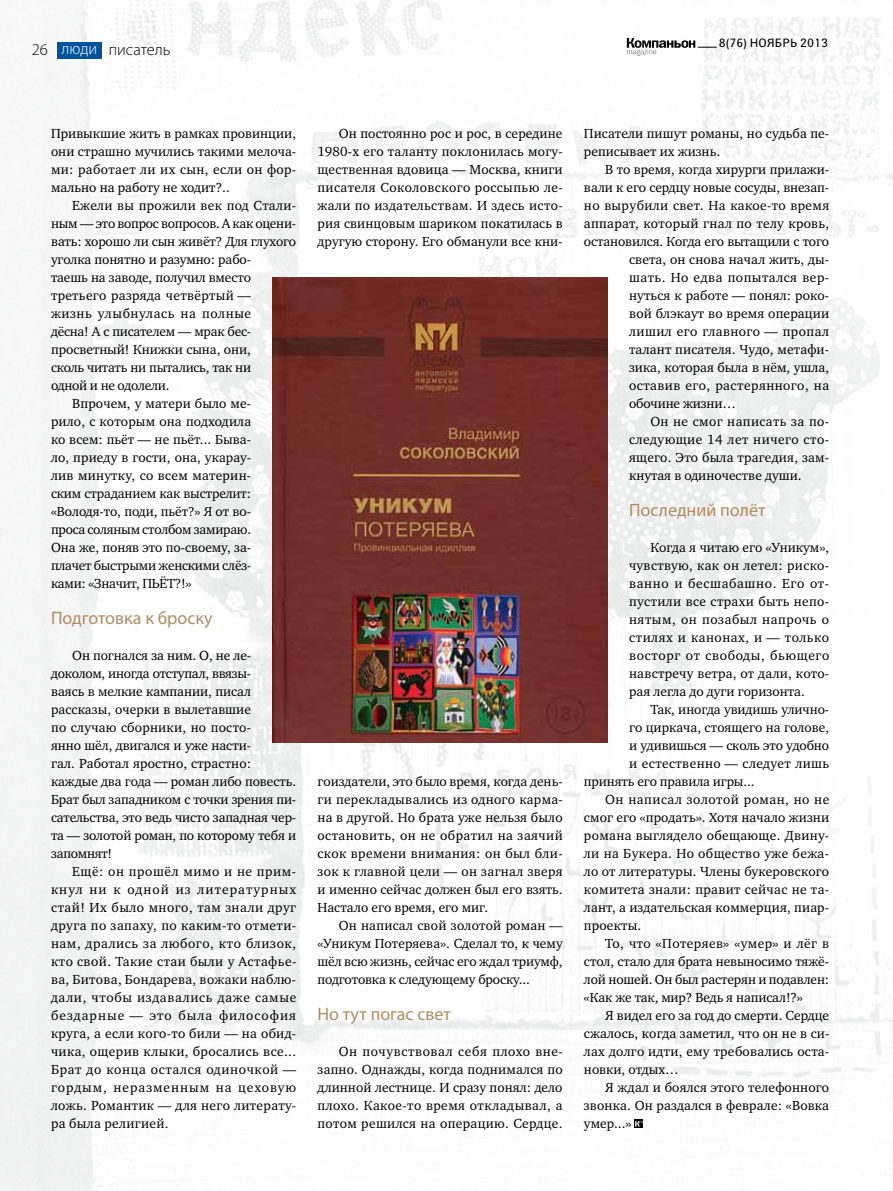
<style>
.page{position:relative;width:893px;height:1191px;background:#fff}
.page>*{position:absolute;margin:0;border:0;box-sizing:border-box;transform-origin:0 0}
.t1{font:18px "Myriad Pro";color:#b18c62}
.t2{font:300 16.5px "Myriad Pro";color:#000}
.t3{font:300 16.5px "Myriad Pro";color:#fff}
.t4{font:13.5px/18px "Charter ITC";letter-spacing:.005em;color:#000;text-align:justify}
.t5{font:13.5px "Charter ITC";letter-spacing:-.02em;color:#000}
.t6{font:13.5px "Charter ITC";letter-spacing:.025em;color:#000}
.t7{font:13.5px "Charter ITC";letter-spacing:.03em;color:#000}
.t8{font:13.5px "Charter ITC";letter-spacing:.035em;color:#000}
.t9{font:13.5px "Charter ITC";letter-spacing:-.015em;color:#000}
.t10{font:13.5px "Charter ITC";letter-spacing:.045em;color:#000}
.t11{font:12px "Yanus";letter-spacing:.005em;color:#000}
</style>
<div class="page">
<img style="left:0;top:0;width:893px;height:1191px">
<svg style="left:627px;top:38px;width:90px;height:18px"></svg>
<div style="left:57px;top:42px;width:45px;height:17px;background:#00529c"></div>
<svg style="left:635px;top:1119px;width:8px;height:9px"></svg>
<svg style="left:635px;top:1121px;width:8px;height:5px"></svg>
<img style="left:272px;top:278px;width:336px;height:465px">
<p class="t2" style="left:32px;top:40px;width:18px">26</p>
<p class="t3" style="left:62px;top:39px;width:37px">люди</p>
<p class="t2" style="left:109px;top:40px;width:63px">писатель</p>
<p class="t11" style="left:719px;top:36px;width:111px">8(76) НОЯБРь 2013</p>
<p class="t4" style="left:51px;top:124px;width:247px">Привыкшие жить в рамках провинции, они страшно мучились такими мелоча&shy;ми: работает ли их сын, если он фор&shy;мально на работу не ходит?..</p>
<p class="t4" style="left:72px;top:196px;width:225px">Ежели вы прожили век под Стали-</p>
<p class="t5" style="left:51px;top:215px;width:247px">ным — это вопрос вопросов. А как оцени-</p>
<p class="t9" style="left:51px;top:233px;width:247px">вать: хорошо ли сын живёт? Для глухого</p>
<p class="t4" style="left:51px;top:250px;width:202px">уголка понятно и разумно: рабо-</p>
<p class="t4" style="left:51px;top:268px;width:202px">таешь на заводе, получил вместо</p>
<p class="t4" style="left:51px;top:286px;width:202px">третьего разряда четвёртый —</p>
<p class="t10" style="left:51px;top:305px;width:202px">жизнь улыбнулась на полные</p>
<p class="t5" style="left:51px;top:323px;width:202px">дёсна! А с писателем — мрак бес-</p>
<p class="t4" style="left:51px;top:340px;width:201px">просветный! Книжки сына, они,</p>
<p class="t5" style="left:51px;top:359px;width:202px">сколь читать ни пытались, так ни</p>
<p class="t5" style="left:51px;top:377px;width:120px">одной и не одолели.</p>
<p class="t4" style="left:72px;top:394px;width:180px">Впрочем, у матери было ме-</p>
<p class="t4" style="left:51px;top:412px;width:202px">рило, с которым она подходила</p>
<p class="t4" style="left:51px;top:430px;width:202px">ко всем: пьёт — не пьёт... Быва-</p>
<p class="t4" style="left:51px;top:448px;width:202px">ло, приеду в гости, она, укарау-</p>
<p class="t4" style="left:51px;top:466px;width:202px">лив минутку, со всем материн-</p>
<p class="t4" style="left:51px;top:484px;width:202px">ским страданием как выстрелит:</p>
<p class="t4" style="left:51px;top:502px;width:202px">«Володя-то, поди, пьёт?» Я от во-</p>
<p class="t5" style="left:51px;top:521px;width:202px">проса соляным столбом замираю.</p>
<p class="t4" style="left:51px;top:538px;width:202px">Она же, поняв это по-своему, за-</p>
<p class="t5" style="left:51px;top:557px;width:202px">плачет быстрыми женскими слёз-</p>
<p class="t5" style="left:51px;top:575px;width:142px">ками: «Значит, ПЬЁТ?!»</p>
<h1 class="t1" style="left:51px;top:607px;width:163px">Подготовка к броску</h1>
<p class="t4" style="left:51px;top:646px;width:247px;text-align:left;text-indent:21px">Он погнался за ним. О, не ле&shy;доколом, иногда отступал, ввязы-<br>ваясь в мелкие кампании, писал рассказы, очерки в вылетавшие<br>по случаю сборники, но посто-<br>янно шёл, двигался и уже насти-<br>гал. Работал яростно, страстно: каждые два года — роман либо повесть.<br>Брат был западником с точки зрения пи&shy;сательства, это ведь чисто западная чер&shy;та — золотой роман, по которому тебя и запомнят!</p>
<p class="t4" style="left:51px;top:862px;width:247px;text-indent:21px">Ещё: он прошёл мимо и не прим&shy;кнул ни к одной из литературных стай! Их было много, там знали друг друга по запаху, по каким-то отмети&shy;нам, дрались за любого, кто близок, кто свой. Такие стаи были у Астафье&shy;ва, Битова, Бондарева, вожаки наблю&shy;дали, чтобы издавались даже самые бездарные — это была философия круга, а если кого-то били — на обид&shy;чика, ощерив клыки, бросались все...<br>Брат до конца остался одиночкой — гордым, неразменным на цеховую ложь. Романтик — для него литерату&shy;ра была религией.</p>
<p class="t4" style="left:317px;top:124px;width:247px;text-indent:21px">Он постоянно рос и рос, в середине 1980-х его таланту поклонилась могу&shy;щественная вдовица — Москва, книги писателя Соколовского россыпью ле&shy;жали по издательствам. И здесь исто&shy;рия свинцовым шариком покатилась в другую сторону. Его обманули все кни-</p>
<p class="t4" style="left:317px;top:772px;width:247px">гоиздатели, это было время, когда день&shy;ги перекладывались из одного карма&shy;на в другой. Но брата уже нельзя было остановить, он не обратил на заячий скок времени внимания: он был бли&shy;зок к главной цели — он загнал зверя и именно сейчас должен был его взять.<br>Настало его время, его миг.</p>
<p class="t4" style="left:317px;top:916px;width:247px;text-indent:21px">Он написал свой золотой роман — «Уникум Потеряева». Сделал то, к чему шёл всю жизнь, сейчас его ждал триумф, подготовка к следующему броску...</p>
<h1 class="t1" style="left:317px;top:1003px;width:135px">Но тут погас свет</h1>
<p class="t4" style="left:317px;top:1042px;width:247px;text-indent:21px">Он почувствовал себя плохо вне&shy;запно. Однажды, когда поднимался по длинной лестнице. И сразу понял: дело плохо. Какое-то время откладывал, а потом решился на операцию. Сердце.</p>
<p class="t4" style="left:584px;top:124px;width:247px">Писатели пишут романы, но судьба пе&shy;реписывает их жизнь.</p>
<p class="t4" style="left:605px;top:160px;width:225px">В то время, когда хирурги прилажи-</p>
<p class="t4" style="left:584px;top:178px;width:247px">вали к его сердцу новые сосуды, внезап-</p>
<p class="t6" style="left:584px;top:197px;width:247px">но вырубили свет. На какое-то время</p>
<p class="t4" style="left:584px;top:214px;width:247px">аппарат, который гнал по телу кровь,</p>
<p class="t4" style="left:584px;top:232px;width:247px">остановился. Когда его вытащили с того</p>
<p class="t4" style="left:629px;top:250px;width:202px">света, он снова начал жить, ды-</p>
<p class="t8" style="left:629px;top:269px;width:202px">шать. Но едва попытался вер-</p>
<p class="t4" style="left:629px;top:286px;width:202px">нуться к работе — понял: роко-</p>
<p class="t4" style="left:629px;top:304px;width:202px">вой блэкаут во время операции</p>
<p class="t7" style="left:629px;top:323px;width:202px">лишил его главного — пропал</p>
<p class="t4" style="left:629px;top:340px;width:202px">талант писателя. Чудо, метафи-</p>
<p class="t4" style="left:629px;top:358px;width:202px">зика, которая была в нём, ушла,</p>
<p class="t7" style="left:629px;top:377px;width:202px">оставив его, растерянного, на</p>
<p class="t4" style="left:629px;top:394px;width:108px">обочине жизни…</p>
<p class="t6" style="left:650px;top:413px;width:180px">Он не смог написать за по-</p>
<p class="t7" style="left:629px;top:431px;width:202px">следующие 14 лет ничего сто-</p>
<p class="t4" style="left:629px;top:448px;width:202px">ящего. Это была трагедия, зам-</p>
<p class="t4" style="left:629px;top:466px;width:174px">кнутая в одиночестве души.</p>
<h1 class="t1" style="left:629px;top:499px;width:138px">Последний полёт</h1>
<p class="t4" style="left:629px;top:538px;width:202px;text-indent:21px">Когда я читаю его «Уникум», чувствую, как он летел: риско&shy;ванно и бесшабашно. Его от&shy;пустили все страхи быть непо&shy;нятым, он позабыл напрочь о стилях и канонах, и — только восторг от свободы, бьющего навстречу ветра, от дали, кото&shy;рая легла до дуги горизонта.</p>
<p class="t4" style="left:650px;top:700px;width:180px">Так, иногда увидишь улично-</p>
<p class="t4" style="left:629px;top:718px;width:202px">го циркача, стоящего на голове,</p>
<p class="t4" style="left:629px;top:736px;width:202px">и удивишься — сколь это удобно</p>
<p class="t6" style="left:629px;top:755px;width:202px">и естественно — следует лишь</p>
<p class="t4" style="left:584px;top:772px;width:172px">принять его правила игры...</p>
<p class="t8" style="left:605px;top:791px;width:226px">Он написал золотой роман, но не</p>
<p class="t4" style="left:584px;top:808px;width:247px">смог его «продать». Хотя начало жизни</p>
<p class="t6" style="left:584px;top:827px;width:247px">романа выглядело обещающе. Двину-</p>
<p class="t6" style="left:584px;top:845px;width:247px">ли на Букера. Но общество уже бежа-</p>
<p class="t4" style="left:584px;top:862px;width:247px">ло от литературы. Члены букеровского</p>
<p class="t6" style="left:584px;top:881px;width:247px">комитета знали: правит сейчас не та-</p>
<p class="t4" style="left:584px;top:898px;width:247px">лант, а издательская коммерция, пиар-</p>
<p class="t4" style="left:584px;top:916px;width:59px">проекты.</p>
<p class="t7" style="left:605px;top:935px;width:225px">То, что «Потеряев» «умер» и лёг в</p>
<p class="t4" style="left:584px;top:952px;width:247px">стол, стало для брата невыносимо тяжё-</p>
<p class="t4" style="left:584px;top:970px;width:247px">лой ношей. Он был растерян и подавлен:</p>
<p class="t4" style="left:584px;top:988px;width:220px">«Как же так, мир? Ведь я написал!?»</p>
<p class="t4" style="left:605px;top:1006px;width:225px">Я видел его за год до смерти. Сердце</p>
<p class="t4" style="left:584px;top:1024px;width:247px">сжалось, когда заметил, что он не в си-</p>
<p class="t4" style="left:584px;top:1042px;width:247px">лах долго идти, ему требовались оста-</p>
<p class="t4" style="left:584px;top:1060px;width:96px">новки, отдых…</p>
<p class="t4" style="left:605px;top:1078px;width:225px">Я ждал и боялся этого телефонного</p>
<p class="t4" style="left:584px;top:1096px;width:247px">звонка. Он раздался в феврале: «Вовка</p>
<p class="t4" style="left:584px;top:1114px;width:49px">умер...»</p>
</div>
